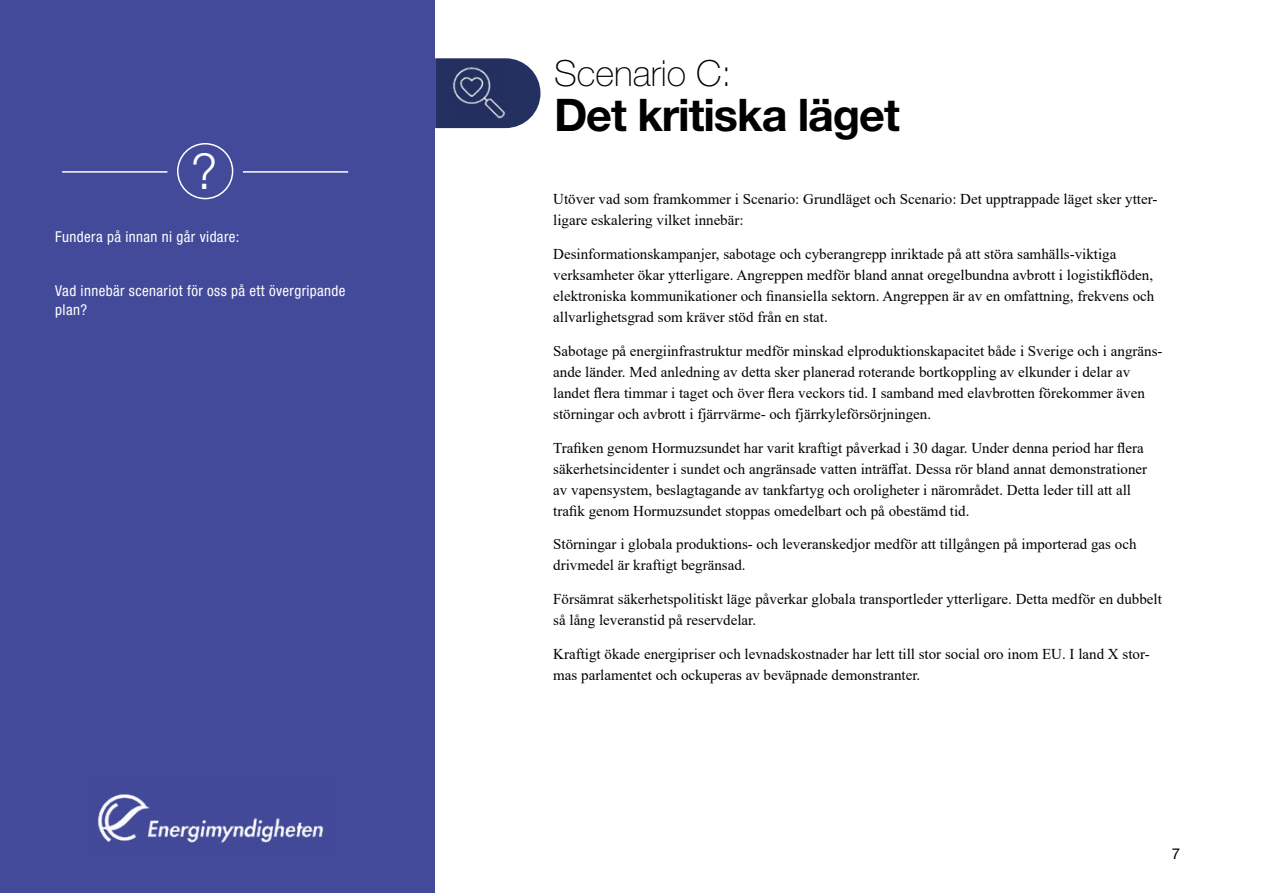
<style>
.page{position:relative;width:1263px;height:893px;background:#fff}
.page>*{position:absolute;margin:0;border:0;box-sizing:border-box;transform-origin:0 0}
.t1{font:300 49.5px "Helvetica Neue LT Std";color:#fff}
.t2{font:700 45px "Helvetica Neue LT Std";letter-spacing:-.025em;color:#000}
.t3{font:100 36px "Helvetica Neue LT Std";color:#000}
.t4{font:15px/21px "Times New Roman";color:#000}
.t5{font:condensed 15px/19.5px "Helvetica Neue LT Std";letter-spacing:.025em;color:#fff}
.t6{font:15px "Helvetica Neue LT Std";color:#000}
</style>
<div class="page">
<div style="left:0;top:0;width:435px;height:893px;background:#434a9a"></div>
<img style="left:97px;top:794px;width:227px;height:49px">
<hr style="left:62px;top:171px;width:105px;height:2px;background:#fff">
<hr style="left:243px;top:171px;width:105px;height:2px;background:#fff">
<div style="left:177px;top:143px;width:56px;height:56px;border:2px solid #fff;border-radius:50%"></div>
<svg style="left:435px;top:58px;width:105px;height:70px;background:#3e4a74"></svg>
<img style="left:451px;top:65px;width:56px;height:56px">
<p class="t1" style="left:191px;top:141px;width:28px">?</p>
<p class="t5" style="left:55px;top:227px;width:186px">Fundera på innan ni går vidare:</p>
<p class="t5" style="left:55px;top:281px;width:292px">Vad innebär scenariot för oss på ett övergripande plan?</p>
<p class="t3" style="left:554px;top:53px;width:179px">Scenario C:</p>
<h1 class="t2" style="left:554px;top:87px;width:347px">Det kritiska läget</h1>
<p class="t4" style="left:553px;top:188px;width:606px">Utöver vad som framkommer i Scenario: Grundläget och Scenario: Det upptrappade läget sker ytter&shy;ligare eskalering vilket innebär:</p>
<p class="t4" style="left:553px;top:243px;width:603px">Desinformationskampanjer, sabotage och cyberangrepp inriktade på att störa samhälls-viktiga verksamheter ökar ytterligare. Angreppen medför bland annat oregelbundna avbrott i logistikflöden, elektroniska kommunikationer och finansiella sektorn. Angreppen är av en omfattning, frekvens och allvarlighetsgrad som kräver stöd från en stat.</p>
<p class="t4" style="left:553px;top:340px;width:611px">Sabotage på energiinfrastruktur medför minskad elproduktionskapacitet både i Sverige och i angräns&shy;ande länder. Med anledning av detta sker planerad roterande bortkoppling av elkunder i delar av landet flera timmar i taget och över flera veckors tid. I samband med elavbrotten förekommer även störningar och avbrott i fjärrvärme- och fjärrkyleförsörjningen.</p>
<p class="t4" style="left:553px;top:437px;width:595px">Trafiken genom Hormuzsundet har varit kraftigt påverkad i 30 dagar. Under denna period har flera säkerhetsincidenter i sundet och angränsade vatten inträffat. Dessa rör bland annat demonstrationer av vapensystem, beslagtagande av tankfartyg och oroligheter i närområdet. Detta leder till att all trafik genom Hormuzsundet stoppas omedelbart och på obestämd tid.</p>
<p class="t4" style="left:553px;top:533px;width:585px">Störningar i globala produktions- och leveranskedjor medför att tillgången på importerad gas och drivmedel är kraftigt begränsad.</p>
<p class="t4" style="left:553px;top:588px;width:610px">Försämrat säkerhetspolitiskt läge påverkar globala transportleder ytterligare. Detta medför en dubbelt så lång leveranstid på reservdelar.</p>
<p class="t4" style="left:553px;top:643px;width:598px">Kraftigt ökade energipriser och levnadskostnader har lett till stor social oro inom EU. I land X stor&shy;mas parlamentet och ockuperas av beväpnade demonstranter.</p>
<p class="t6" style="left:1172px;top:844px;width:10px">7</p>
</div>
